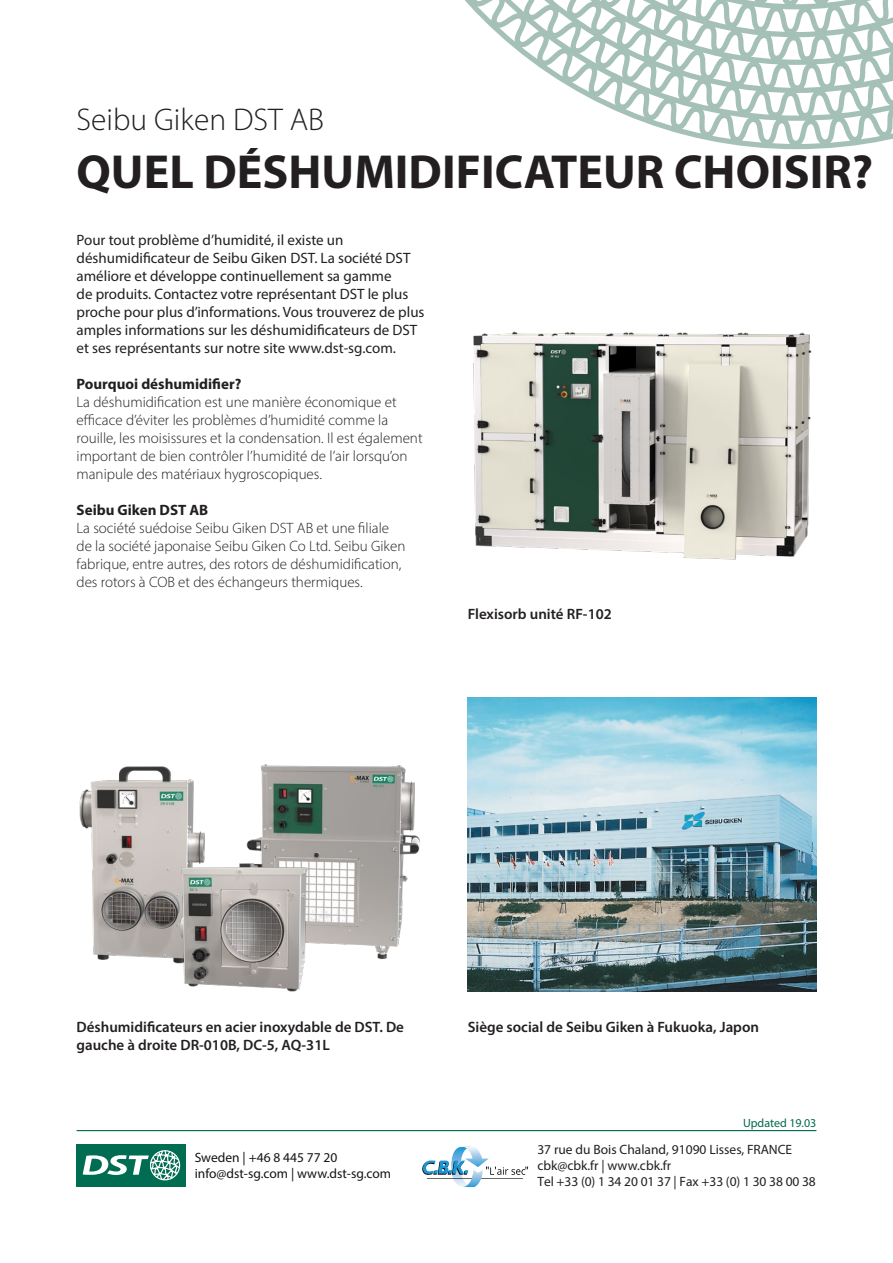
<style>
.page{position:relative;width:893px;height:1263px;background:#fff}
.page>*{position:absolute;margin:0;border:0;box-sizing:border-box;transform-origin:0 0}
.Case_story_title{font:700 48px "Myriad Pro";color:#231f20}
.Example_of_a_DST_ins{font:300 31.5px "Myriad Pro";color:#231f20}
.Body_text{font:300 15px/18px "Myriad Pro";color:#231f20}
.Preamble{font:15px/18px "Myriad Pro";color:#231f20}
.t1{font:600 15px "Myriad Pro";color:#231f20}
.Body_text-2{font:700 15px "Myriad Pro";color:#231f20}
.t2{font:13.5px/16.2px "Myriad Pro";color:#231f20}
.t3{font:13.5px/16.2px "Myriad Pro";color:#131413}
.Date{font:12px "Myriad Pro";color:#00684d}
</style>
<div class="page">
<img style="left:468px;top:697px;width:348px;height:295px">
<img style="left:473px;top:331px;width:339px;height:229px">
<hr style="left:77px;top:1130px;width:739px;height:1px;background:#00684d">
<svg style="left:465px;top:0;width:428px;height:149px"></svg>
<div style="left:77px;top:1144px;width:109px;height:42px;background:#006d52"></div>
<svg style="left:83px;top:1150px;width:98px;height:31px"></svg>
<img style="left:246px;top:764px;width:174px;height:195px">
<img style="left:79px;top:766px;width:126px;height:196px">
<img style="left:174px;top:858px;width:137px;height:134px">
<svg style="left:422px;top:1147px;width:106px;height:40px"></svg>
<p class="Example_of_a_DST_ins" style="left:77px;top:100px;width:249px">Seibu Giken DST AB</p>
<p class="Case_story_title" style="left:77px;top:140px;width:798px">QUEL DÉSHUMIDIFICATEUR CHOISIR?</p>
<p class="Preamble" style="left:77px;top:231px;width:349px">Pour tout problème d’humidité, il existe un déshumidificateur de Seibu Giken DST. La société DST améliore et développe continuellement sa gamme<br>de produits. Contactez votre représentant DST le plus proche pour plus d’informations. Vous trouverez de plus amples informations sur les déshumidificateurs de DST et ses représentants sur notre site www.dst-sg.com.</p>
<p class="Body_text-2" style="left:77px;top:374px;width:166px">Pourquoi déshumidifier?</p>
<p class="Body_text" style="left:77px;top:393px;width:348px">La déshumidification est une manière économique et efficace d’éviter les problèmes d’humidité comme la rouille, les moisissures et la condensation. Il est également important de bien contrôler l’humidité de l’air lorsqu’on manipule des matériaux hygroscopiques.</p>
<p class="Body_text-2" style="left:77px;top:500px;width:133px">Seibu Giken DST AB</p>
<p class="Body_text" style="left:77px;top:519px;width:330px">La société suédoise Seibu Giken DST AB et une filiale de la société japonaise Seibu Giken Co Ltd. Seibu Giken fabrique, entre autres, des rotors de déshumidification, des rotors à COB et des échangeurs thermiques.</p>
<p class="t1" style="left:468px;top:605px;width:146px">Flexisorb unité RF-102</p>
<p class="t1" style="left:77px;top:1017px;width:329px">Déshumidificateurs en acier inoxydable de DST. De</p>
<p class="t1" style="left:468px;top:1017px;width:293px">Siège social de Seibu Giken à Fukuoka, Japon</p>
<p class="t1" style="left:77px;top:1035px;width:255px">gauche à droite DR-010B, DC-5, AQ-31L</p>
<p class="t3" style="left:195px;top:1149px;width:198px">Sweden | +46 8 445 77 20 info@dst-sg.com | www.dst-sg.com</p>
<p class="Date" style="left:743px;top:1116px;width:75px">Updated 19.03</p>
<p class="t2" style="left:537px;top:1141px;width:280px">37 rue du Bois Chaland, 91090 Lisses, FRANCE cbk@cbk.fr | www.cbk.fr<br>Tel +33 (0) 1 34 20 01 37 | Fax +33 (0) 1 30 38 00 38</p>
</div>
